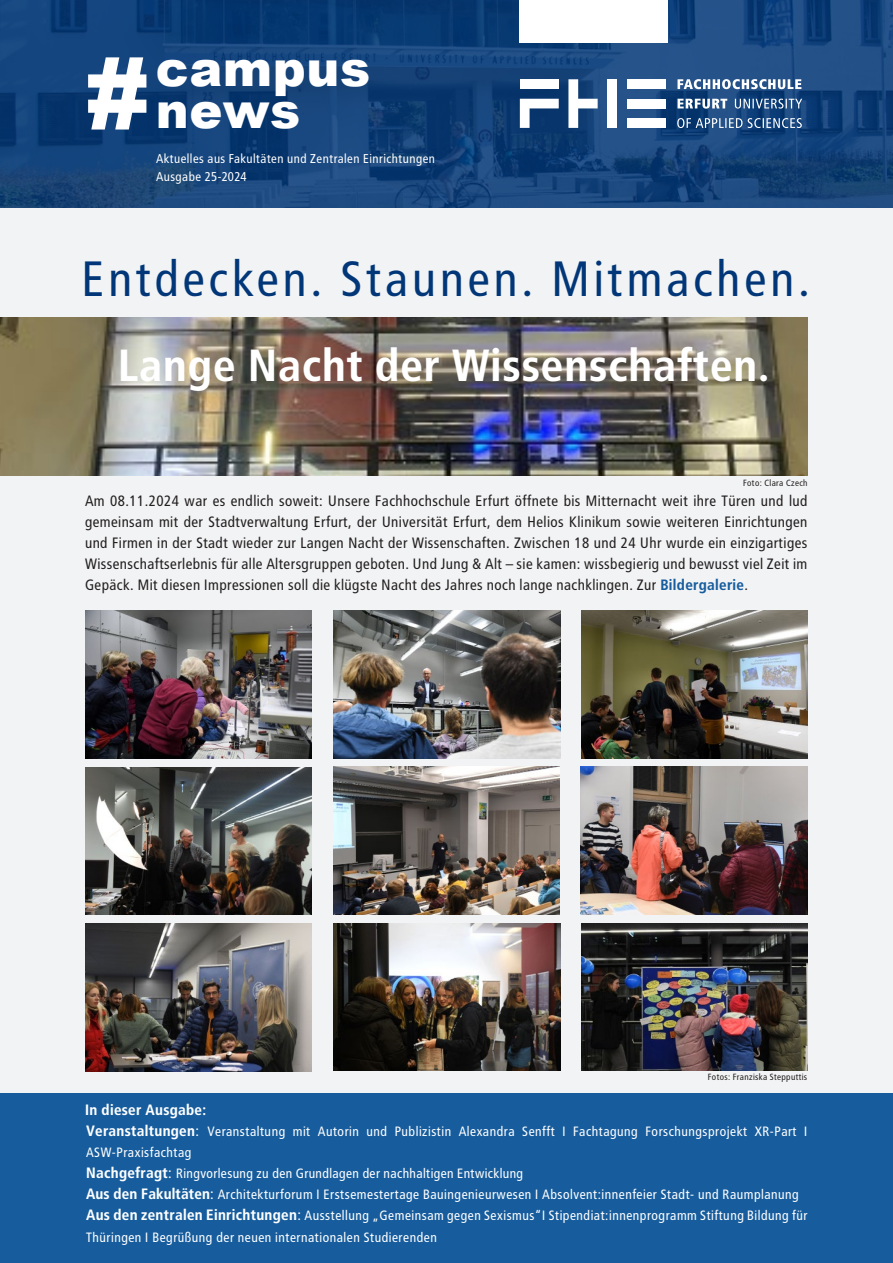
<style>
.page{position:relative;width:893px;height:1263px;background:#fff}
.page>*{position:absolute;margin:0;border:0;box-sizing:border-box;transform-origin:0 0}
.t1{font:900 97.5px "Arial";color:#fff}
.t2{font:49.5px "Transit OT";letter-spacing:.04em;color:#013778}
.t3{font:900 49.5px "Arial";letter-spacing:.01em;color:#fff}
.t4{font:700 45px "Transit OT";color:#fff}
.t5{font:15px/21px "Transit OT";letter-spacing:-.01em;color:#231f20;text-align:justify}
.t6{font:700 15px "Transit OT";color:#fff}
.t7{font:13.5px/21px "Transit OT";color:#fff}
.t8{font:12.75px "Transit OT";color:#fff}
.t9{font:9px "Transit OT";color:#231f20}
.s1{font-weight:700;color:#175d9e}
.s2{font-weight:700;font-size:15px}
.s3{font-size:15px}
</style>
<div class="page">
<svg style="left:0;top:0;width:893px;height:208px;background:#134279"></svg>
<div style="left:0;top:208px;width:893px;height:1055px;background:#f2f3f4"></div>
<div style="left:519px;top:0;width:149px;height:43px;background:#fff"></div>
<img style="left:0;top:317px;width:808px;height:158px">
<div style="left:627px;top:99px;width:39px;height:9px;background:#fff"></div>
<div style="left:627px;top:79px;width:39px;height:10px;background:#fff"></div>
<div style="left:627px;top:118px;width:39px;height:10px;background:#fff"></div>
<div style="left:607px;top:79px;width:10px;height:49px;background:#fff"></div>
<svg style="left:568px;top:79px;width:30px;height:49px"></svg>
<div style="left:520px;top:79px;width:39px;height:10px;background:#fff"></div>
<svg style="left:520px;top:99px;width:39px;height:29px"></svg>
<svg style="left:677px;top:79px;width:124px;height:10px"></svg>
<svg style="left:677px;top:99px;width:125px;height:10px"></svg>
<svg style="left:677px;top:118px;width:125px;height:10px"></svg>
<div style="left:0;top:1094px;width:893px;height:169px;background:#175d9e"></div>
<img style="left:85px;top:611px;width:227px;height:147px">
<img style="left:333px;top:610px;width:227px;height:148px">
<img style="left:581px;top:610px;width:227px;height:148px">
<img style="left:85px;top:767px;width:227px;height:148px">
<img style="left:333px;top:767px;width:227px;height:147px">
<img style="left:581px;top:767px;width:227px;height:147px">
<img style="left:85px;top:924px;width:227px;height:147px">
<img style="left:333px;top:923px;width:227px;height:148px">
<img style="left:581px;top:923px;width:227px;height:148px">
<p class="t1" style="left:85px;top:23px;width:66px">#</p>
<p class="t3" style="left:156px;top:33px;width:216px">campus</p>
<p class="t3" style="left:156px;top:75px;width:146px">news</p>
<p class="t8" style="left:156px;top:151px;width:281px">Aktuelles aus Fakultäten und Zentralen Einrichtungen</p>
<p class="t8" style="left:156px;top:169px;width:92px">Ausgabe 25-2024</p>
<p class="t2" style="left:82px;top:250px;width:732px">Entdecken. Staunen. Mitmachen.</p>
<p class="t4" style="left:118px;top:339px;width:654px">Lange Nacht der Wissenschaften.</p>
<p class="t9" style="left:743px;top:477px;width:66px">Foto: Clara Czech</p>
<p class="t5" style="left:85px;top:491px;width:724px">Am 08.11.2024 war es endlich soweit: Unsere Fachhochschule Erfurt öffnete bis Mitternacht weit ihre Türen und lud gemeinsam mit der Stadtverwaltung Erfurt, der Universität Erfurt, dem Helios Klinikum sowie weiteren Einrichtungen und Firmen in der Stadt wieder zur Langen Nacht der Wissenschaften. Zwischen 18 und 24 Uhr wurde ein einzigartiges Wissenschaftserlebnis für alle Altersgruppen geboten. Und Jung &amp; Alt – sie kamen: wissbegierig und bewusst viel Zeit im Gepäck. Mit diesen Impressionen soll die klügste Nacht des Jahres noch lange nachklingen. Zur <span class="s1">Bildergalerie</span>.</p>
<p class="t6" style="left:85px;top:1101px;width:123px">In dieser Ausgabe:</p>
<p class="t9" style="left:708px;top:1071px;width:101px">Fotos: Franziska Stepputtis</p>
<p class="t7" style="left:86px;top:1121px;width:723px"><span class="s2">Veranstaltungen</span><span class="s3">:</span> Veranstaltung mit Autorin und Publizistin Alexandra Senfft I Fachtagung Forschungsprojekt XR-Part I<br>ASW-Praxisfachtag</p>
<p class="t7" style="left:86px;top:1163px;width:439px"><span class="s2">Nachgefragt</span><span class="s3">:</span> Ringvorlesung zu den Grundlagen der nachhaltigen Entwicklung</p>
<p class="t7" style="left:86px;top:1184px;width:715px"><span class="s2">Aus den Fakultäten</span><span class="s3">:</span> Architekturforum I Erstsemestertage Bauingenieurwesen I Absolvent:innenfeier Stadt- und Raumplanung</p>
<p class="t7" style="left:86px;top:1205px;width:723px"><span class="s2">Aus den zentralen Einrichtungen</span><span class="s3">:</span> Ausstellung „Gemeinsam gegen Sexismus“I Stipendiat:innenprogramm Stiftung Bildung für<br>Thüringen I Begrüßung der neuen internationalen Studierenden</p>
</div>
